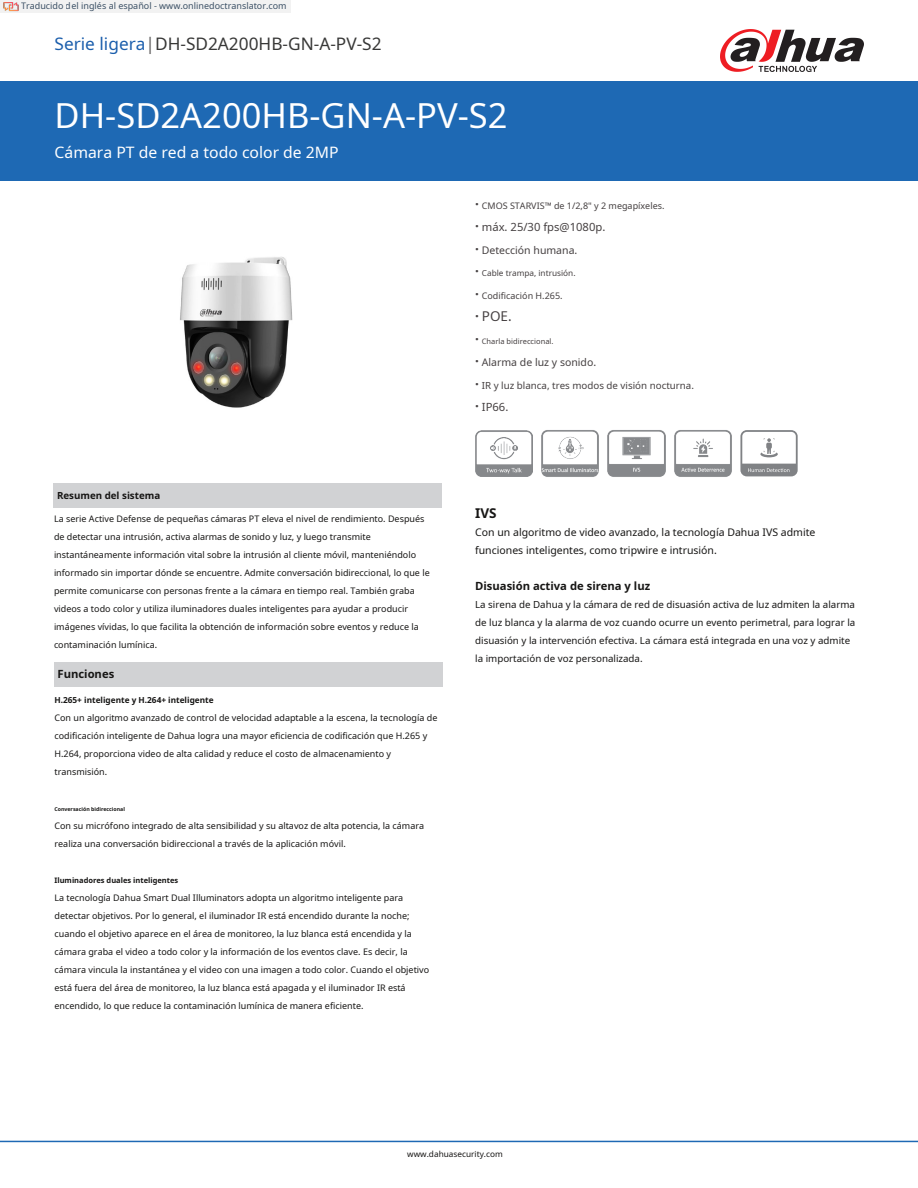
<style>
.page{position:relative;width:918px;height:1188px;background:#fff}
.page>*{position:absolute;margin:0;border:0;box-sizing:border-box;transform-origin:0 0}
.t1{font:34.5px "Noto Sans";color:#fff}
.t2{font:17.25px "Noto Sans";color:#383837}
.t3{font:15.75px "Noto Sans";color:#fff}
.t4{font:13.5px "Noto Sans";color:#454041}
.t5{font:700 13.5px "Noto Sans";color:#171615}
.t6{font:700 11.25px "Noto Sans";color:#171615}
.t7{font:11.25px "Noto Sans";color:#454041}
.t8{font:10.5px/18px "Noto Sans";color:#171615}
.t9{font:10.5px "Noto Sans";color:#454041}
.t10{font:9.75px/18px "Noto Sans";color:#171615}
.t11{font:9.75px "Noto Sans";color:#454041}
.t12{font:700 9.75px "Noto Sans";color:#171615}
.t13{font:9px/18px "Noto Sans";color:#171615}
.t14{font:9px "Noto Sans";color:rgb(15 43 70/.8)}
.t15{font:9px "Noto Sans";color:#454041}
.t16{font:700 8.25px "Noto Sans";color:#171615}
.t17{font:8.25px "Noto Sans";color:#454041}
.t18{font:8.25px "Noto Sans";color:#171615}
.t19{font:700 7.5px "Noto Sans";color:#171615}
.t20{font:7.5px "Noto Sans";color:#454041}
.t21{font:700 5.25px "Noto Sans";color:#171615}
.s1{color:#1b5eac}
.s2{color:#616060}
.s3{font-weight:700;font-size:13.5px}
.s4{font-weight:700}
</style>
<div class="page">
<div style="left:0;top:81px;width:918px;height:100px;background:#1e69b4"></div>
<div style="left:53px;top:483px;width:389px;height:25px;background:#d1d2d4"></div>
<div style="left:54px;top:662px;width:389px;height:25px;background:#d1d2d4"></div>
<hr style="left:0;top:1141px;width:918px;height:1px;background:#1e69b4">
<svg style="left:720px;top:29px;width:144px;height:43px"></svg>
<img style="left:180px;top:257px;width:113px;height:151px">
<img style="left:541px;top:430px;width:58px;height:47px">
<img style="left:607px;top:430px;width:59px;height:47px">
<img style="left:674px;top:430px;width:58px;height:47px">
<img style="left:475px;top:430px;width:57px;height:46px">
<svg style="left:740px;top:430px;width:58px;height:46px"></svg>
<div style="left:0;top:0;width:291px;height:14px;background:#f2f2f2"></div>
<img style="left:4px;top:2px;width:15px;height:12px">
<p class="t14" style="left:21px;top:-1px;width:267px">Traducido del inglés al español - www.onlinedoctranslator.com</p>
<h2 class="t2" style="left:55px;top:32px;width:329px"><span class="s1">Serie ligera</span><span class="s2">|</span>DH-SD2A200HB-GN-A-PV-S2</h2>
<h1 class="t1" style="left:55px;top:91px;width:455px">DH-SD2A200HB-GN-A-PV-S2</h1>
<h3 class="t3" style="left:55px;top:141px;width:286px">Cámara PT de red a todo color de 2MP</h3>
<p class="t12" style="left:57px;top:488px;width:105px">Resumen del sistema</p>
<p class="t13" style="left:54px;top:510px;width:377px">La serie Active Defense de pequeñas cámaras PT eleva el nivel de rendimiento. Después de detectar una intrusión, activa alarmas de sonido y luz, y luego transmite instantáneamente información vital sobre la intrusión al cliente móvil, manteniéndolo informado sin importar dónde se encuentre. Admite conversación bidireccional, lo que le permite comunicarse con personas frente a la cámara en tiempo real. También graba videos a todo color y utiliza iluminadores duales inteligentes para ayudar a producir imágenes vívidas, lo que facilita la obtención de información sobre eventos y reduce la contaminación lumínica.</p>
<p class="t6" style="left:58px;top:666px;width:58px">Funciones</p>
<p class="t16" style="left:55px;top:694px;width:161px">H.265+ inteligente y H.264+ inteligente</p>
<p class="t13" style="left:55px;top:709px;width:384px">Con un algoritmo avanzado de control de velocidad adaptable a la escena, la tecnología de codificación inteligente de Dahua logra una mayor eficiencia de codificación que H.265 y H.264, proporciona video de alta calidad y reduce el costo de almacenamiento y transmisión.</p>
<p class="t21" style="left:55px;top:805px;width:72px">Conversación bidireccional</p>
<p class="t13" style="left:55px;top:817px;width:371px">Con su micrófono integrado de alta sensibilidad y su altavoz de alta potencia, la cámara realiza una conversación bidireccional a través de la aplicación móvil.</p>
<p class="t19" style="left:55px;top:875px;width:125px">Iluminadores duales inteligentes</p>
<p class="t13" style="left:55px;top:889px;width:376px">La tecnología Dahua Smart Dual Illuminators adopta un algoritmo inteligente para detectar objetivos. Por lo general, el iluminador IR está encendido durante la noche; cuando el objetivo aparece en el área de monitoreo, la luz blanca está encendida y la cámara graba el video a todo color y la información de los eventos clave. Es decir, la cámara vincula la instantánea y el video con una imagen a todo color. Cuando el objetivo está fuera del área de monitoreo, la luz blanca está apagada y el iluminador IR está encendido, lo que reduce la contaminación lumínica de manera eficiente.</p>
<p class="t15" style="left:475px;top:199px;width:191px"><span class="s3">·</span> CMOS STARVIS™ de 1/2,8" y 2 megapíxeles.</p>
<p class="t7" style="left:475px;top:219px;width:132px"><span class="s3">·</span> máx. 25/30 fps@1080p.</p>
<p class="t9" style="left:475px;top:243px;width:104px"><span class="s3">·</span> Detección humana.</p>
<p class="t17" style="left:475px;top:268px;width:102px"><span class="s3">·</span> Cable trampa, intrusión.</p>
<p class="t15" style="left:475px;top:289px;width:89px"><span class="s3">·</span> Codificación H.265.</p>
<h3 class="t4" style="left:475px;top:307px;width:38px"><span class="s4">·</span> POE.</h3>
<p class="t20" style="left:475px;top:336px;width:80px"><span class="s3">·</span> Charla bidireccional.</p>
<p class="t9" style="left:475px;top:355px;width:123px"><span class="s3">·</span> Alarma de luz y sonido.</p>
<p class="t11" style="left:475px;top:379px;width:220px"><span class="s3">·</span> IR y luz blanca, tres modos de visión nocturna.</p>
<p class="t7" style="left:475px;top:399px;width:35px"><span class="s3">·</span> IP66.</p>
<h3 class="t5" style="left:475px;top:503px;width:23px">IVS</h3>
<p class="t8" style="left:475px;top:523px;width:342px">Con un algoritmo de video avanzado, la tecnología Dahua IVS admite funciones inteligentes, como tripwire e intrusión.</p>
<p class="t6" style="left:475px;top:578px;width:177px">Disuasión activa de sirena y luz</p>
<p class="t10" style="left:475px;top:595px;width:382px">La sirena de Dahua y la cámara de red de disuasión activa de luz admiten la alarma de luz blanca y la alarma de voz cuando ocurre un evento perimetral, para lograr la disuasión y la intervención efectiva. La cámara está integrada en una voz y admite la importación de voz personalizada.</p>
<p class="t18" style="left:407px;top:1149px;width:97px">www.dahuasecurity.com</p>
</div>
